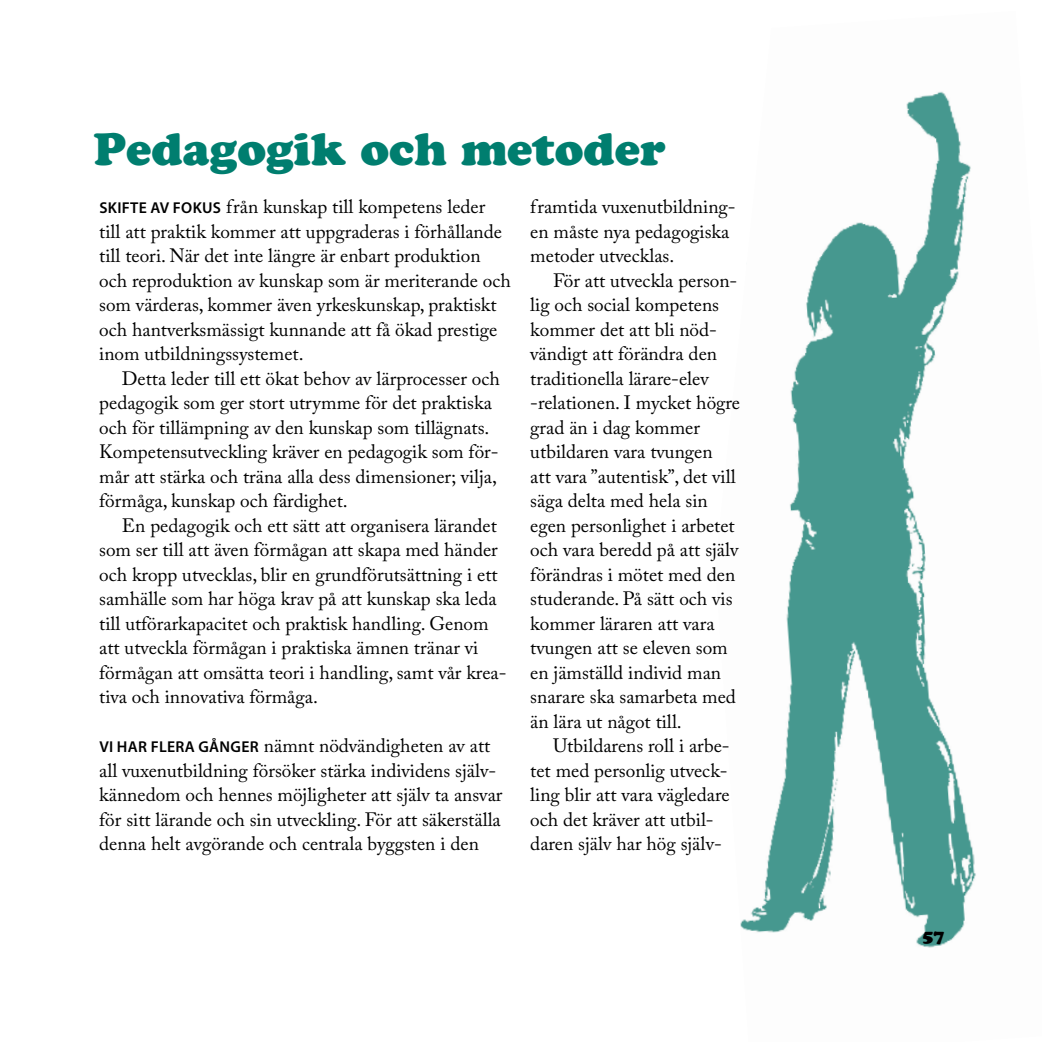
<style>
.page{position:relative;width:1042px;height:1042px;background:#fff}
.page>*{position:absolute;margin:0;border:0;box-sizing:border-box;transform-origin:0 0}
.t1{font:45.5px "Cooper Black Std";color:#007e6f}
.t2{font:19.25px/24.5px "Adobe Caslon Pro";color:#000}
.t3{font:17.5px "Cooper Black Std";color:#000}
.s1{font-family:"Myriad Pro";font-weight:600;font-size:15.75px}
</style>
<div class="page">
<img style="left:740px;top:91px;width:236px;height:857px">
<h1 class="t1" style="left:94px;top:122px;width:573px">Pedagogik och metoder</h1>
<p class="t2" style="left:530px;top:194px;width:207px">framtida vuxenutbildning&shy;en måste nya pedagogiska metoder utvecklas.</p>
<p class="t2" style="left:530px;top:268px;width:211px;text-indent:23px">För att utveckla person&shy;lig och social kompetens kommer det att bli nöd&shy;vändigt att förändra den traditionella lärare-elev -relationen. I mycket högre grad än i dag kommer utbildaren vara tvungen<br>att vara ”autentisk”, det vill säga delta med hela sin egen personlighet i arbetet och vara beredd på att själv förändras i mötet med den studerande. På sätt och vis kommer läraren att vara tvungen att se eleven som en jämställd individ man snarare ska samarbeta med än lära ut något till.</p>
<p class="t2" style="left:530px;top:733px;width:201px;text-indent:23px">Utbildarens roll i arbe&shy;tet med personlig utveck&shy;ling blir att vara vägledare och det kräver att utbil&shy;daren själv har hög själv-</p>
<p class="t2" style="left:99px;top:194px;width:413px"><span class="s1">SKIFTE AV FOKUS</span> från kunskap till kompetens leder till att praktik kommer att uppgraderas i förhållande till teori. När det inte längre är enbart produktion och reproduktion av kunskap som är meriterande och som värderas, kommer även yrkeskunskap, praktiskt och hantverksmässigt kunnande att få ökad prestige inom utbildningssystemet.</p>
<p class="t2" style="left:99px;top:366px;width:402px;text-indent:23px">Detta leder till ett ökat behov av lärprocesser och pedagogik som ger stort utrymme för det praktiska och för tillämpning av den kunskap som tillägnats.<br>Kompetensutveckling kräver en pedagogik som för&shy;mår att stärka och träna alla dess dimensioner; vilja, förmåga, kunskap och färdighet.</p>
<p class="t2" style="left:99px;top:513px;width:409px;text-indent:23px">En pedagogik och ett sätt att organisera lärandet som ser till att även förmågan att skapa med händer och kropp utvecklas, blir en grundförutsättning i ett samhälle som har höga krav på att kunskap ska leda till utförarkapacitet och praktisk handling. Genom att utveckla förmågan i praktiska ämnen tränar vi förmågan att omsätta teori i handling, samt vår krea&shy;tiva och innovativa förmåga.</p>
<p class="t2" style="left:99px;top:733px;width:405px"><span class="s1">VI HAR FLERA GÅN GER</span> nämnt nödvändigheten av att all vuxenutbildning försöker stärka individens själv&shy;kännedom och hennes möjligheter att själv ta ansvar för sitt lärande och sin utveckling. För att säkerställa denna helt avgörande och centrala byggsten i den</p>
<p class="t3" style="left:922px;top:925px;width:24px">57</p>
</div>
